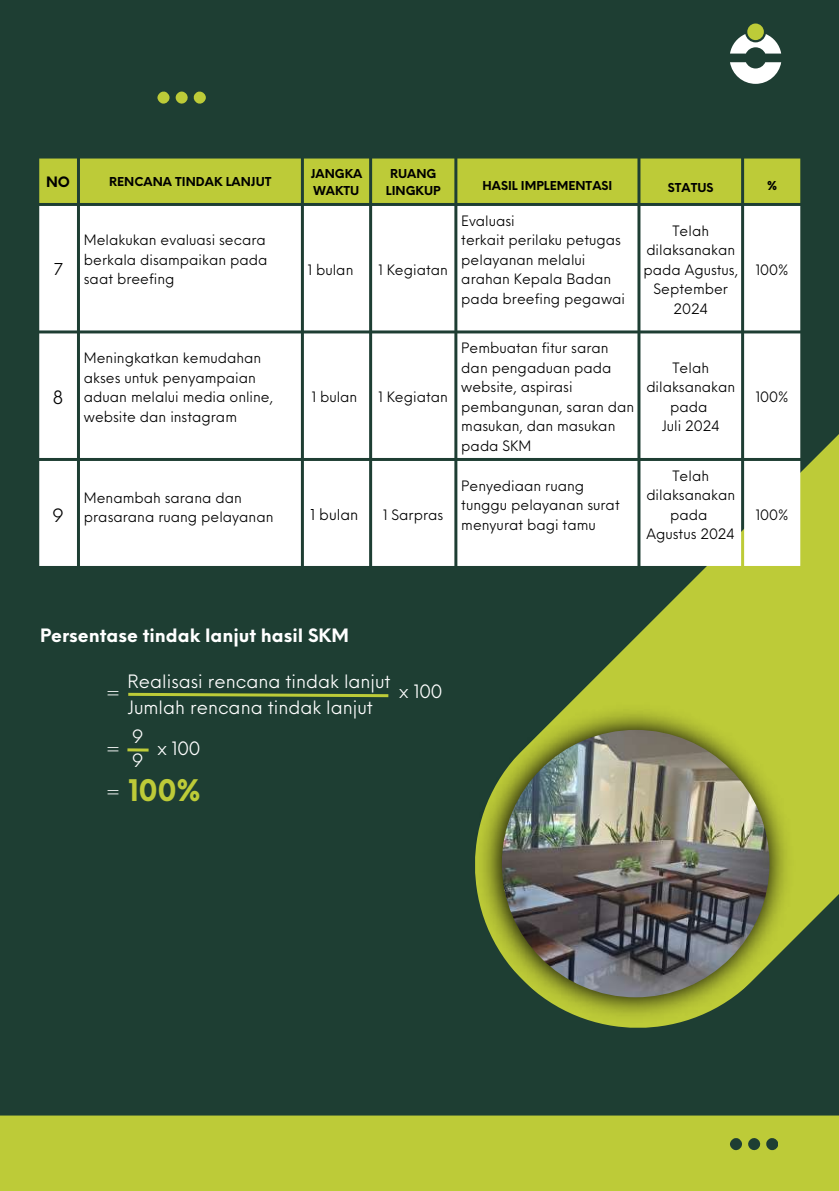
<style>
.page{position:relative;width:839px;height:1191px;background:#fff}
.page>*{position:absolute;margin:0;border:0;box-sizing:border-box;transform-origin:0 0}
.t1{font:700 29px "Neue Einstellung";color:#bdcb38}
.t2{font:18px/25.6px "Neue Einstellung";color:#fff}
.t3{font:700 18px "Neue Einstellung";color:#fff}
.t4{font:18px "Neue Einstellung";color:#000}
.t5{font:16px "Neue Einstellung";color:#000}
.t6{font:14.6px "Neue Einstellung";color:#000}
.t7{font:14px/19.6px "Neue Einstellung";color:#000}
.t8{font:700 14px "Neue Einstellung";color:#000}
.t9{font:700 12px/16.6px "Neue Einstellung";color:#000}
</style>
<div class="page">
<div style="left:0;top:0;width:838px;height:1191px;background:#1e3e33"></div>
<svg style="left:157px;top:91px;width:48px;height:13px"></svg>
<svg style="left:730px;top:24px;width:51px;height:59px"></svg>
<div style="left:0;top:1116px;width:838px;height:75px;background:#bdcb38"></div>
<svg style="left:459px;top:158px;width:379px;height:870px"></svg>
<img style="left:472px;top:702px;width:323px;height:323px">
<img style="left:502px;top:730px;width:267px;height:267px;border-radius:50%">
<div style="left:39px;top:159px;width:761px;height:44px;background:#bdcb38"></div>
<div style="left:39px;top:206px;width:761px;height:360px;background:#fff"></div>
<svg style="left:730px;top:1138px;width:48px;height:13px"></svg>
<svg style="left:128px;top:692px;width:261px;height:6px"></svg>
<svg style="left:127px;top:748px;width:21px;height:4px"></svg>
<p class="t8" style="left:46px;top:169px;width:25px">NO</p>
<p class="t9" style="left:109px;top:172px;width:164px">RENCANA TINDAK LANJUT</p>
<p class="t9" style="left:310px;top:164px;width:53px">JANGKA<br>WAKTU</p>
<p class="t9" style="left:386px;top:164px;width:56px;text-align:center">RUANG<br>LINGKUP</p>
<p class="t9" style="left:482px;top:176px;width:131px">HASIL IMPLEMENTASI</p>
<p class="t9" style="left:668px;top:179px;width:47px">STATUS</p>
<p class="t9" style="left:767px;top:176px;width:12px">%</p>
<p class="t5" style="left:54px;top:255px;width:10px">7</p>
<p class="t7" style="left:84px;top:229px;width:185px;text-align:justify">Melakukan evaluasi secara berkala disampaikan pada saat breefing</p>
<p class="t7" style="left:308px;top:258px;width:47px">1 bulan</p>
<p class="t7" style="left:378px;top:258px;width:71px">1 Kegiatan</p>
<p class="t7" style="left:461px;top:209px;width:165px">Evaluasi<br>terkait perilaku petugas pelayanan melalui arahan Kepala Badan pada breefing pegawai</p>
<p class="t7" style="left:643px;top:219px;width:96px;text-align:center">Telah dilaksanakan pada Agustus,<br>September<br>2024</p>
<p class="t7" style="left:755px;top:258px;width:34px">100%</p>
<p class="t4" style="left:53px;top:381px;width:12px">8</p>
<p class="t7" style="left:84px;top:347px;width:191px">Meningkatkan kemudahan akses untuk penyampaian aduan melalui media online, website dan instagram</p>
<p class="t7" style="left:312px;top:386px;width:47px">1 bulan</p>
<p class="t7" style="left:378px;top:386px;width:71px">1 Kegiatan</p>
<p class="t7" style="left:461px;top:337px;width:174px">Pembuatan fitur saran dan pengaduan pada website, aspirasi pembangunan, saran dan masukan, dan masukan pada SKM</p>
<p class="t7" style="left:646px;top:356px;width:90px;text-align:center">Telah dilaksanakan pada<br>Juli 2024</p>
<p class="t7" style="left:755px;top:386px;width:34px">100%</p>
<p class="t4" style="left:53px;top:499px;width:13px">9</p>
<p class="t7" style="left:84px;top:487px;width:191px">Menambah sarana dan prasarana ruang pelayanan</p>
<p class="t6" style="left:310px;top:502px;width:49px">1 bulan</p>
<p class="t7" style="left:383px;top:503px;width:61px">1 Sarpras</p>
<p class="t7" style="left:461px;top:474px;width:160px">Penyediaan ruang tunggu pelayanan surat menyurat bagi tamu</p>
<p class="t7" style="left:646px;top:464px;width:90px;text-align:center">Telah dilaksanakan pada<br>Agustus 2024</p>
<p class="t7" style="left:755px;top:503px;width:34px">100%</p>
<p class="t3" style="left:40px;top:619px;width:310px">Persentase tindak lanjut hasil SKM</p>
<p class="t2" style="left:127px;top:667px;width:265px">Realisasi rencana tindak lanjut<br>Jumlah rencana tindak lanjut</p>
<p class="t2" style="left:107px;top:677px;width:15px">=</p>
<p class="t2" style="left:399px;top:677px;width:45px">x 100</p>
<p class="t2" style="left:132px;top:723px;width:13px;line-height:24px">9<br>9</p>
<h1 class="t1" style="left:107px;top:764px;width:96px"><sup>=</sup> 100%</h1>
<p class="t2" style="left:157px;top:734px;width:45px">x 100</p>
<p class="t2" style="left:107px;top:733px;width:15px">=</p>
</div>
